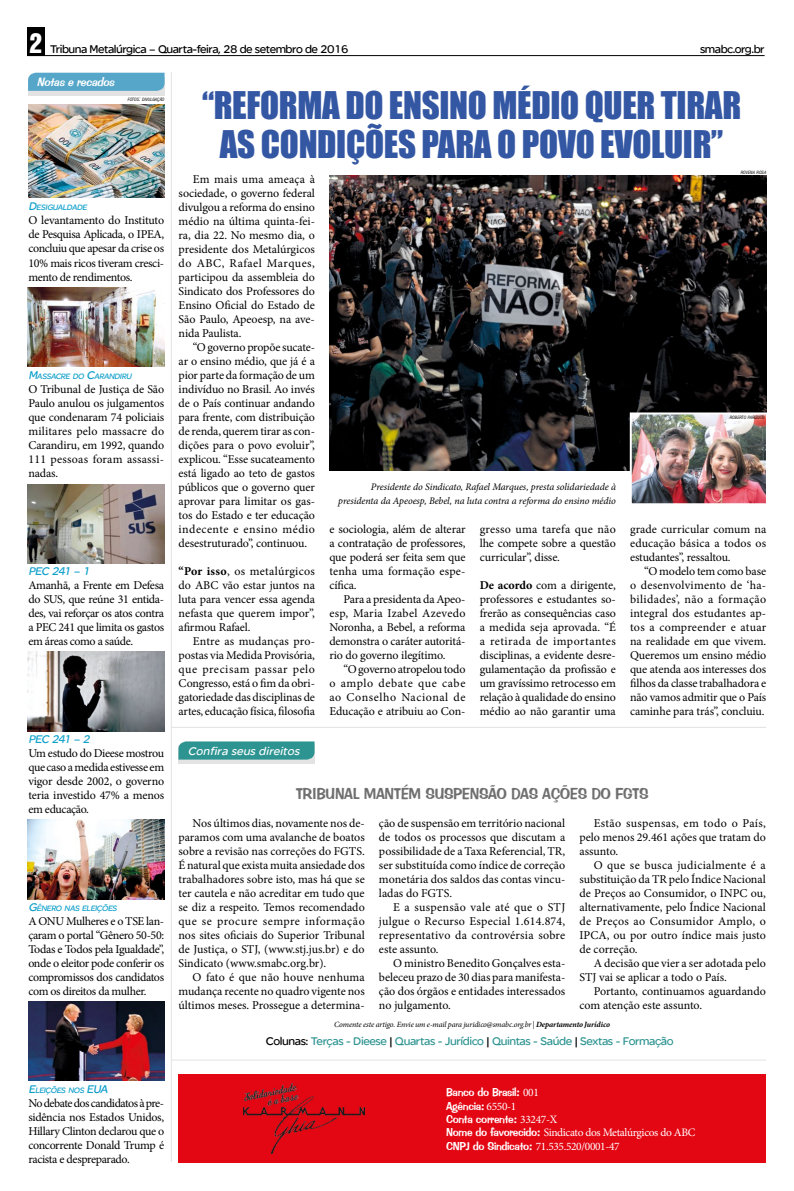
<style>
.page{position:relative;width:794px;height:1191px;background:#fff}
.page>*{position:absolute;margin:0;border:0;box-sizing:border-box;transform-origin:0 0}
.t1{font:35px/39px "Impact";letter-spacing:-.01em;color:#3457a4;text-align:center}
.t2{font:15.8px "Impress BT";letter-spacing:-.03em;color:#706f6f}
.t3{font:12px/14px "Minion Pro";letter-spacing:-.005em;color:#000;text-align:justify}
.t4{font:12px "SE Optimist Semi";letter-spacing:-.035em;color:#2d9491}
.t5{font:12px "SE Optimist Semi";letter-spacing:-.04em;color:#000}
.t6{font:italic 12px "SE Optimist Semi";color:#fff}
.t7{font:italic 12px "SE Optimist Semi";color:#10a0cb}
.t8{font:italic 12px "Impress BT";color:#fff}
.t9{font:11.4px/13.3px "Minion Pro";letter-spacing:-.03em;color:#fff}
.t10{font:11.4px/13.3px "Impress BT";letter-spacing:-.03em;color:#fff}
.t11{font:italic 10px/14px "Minion Pro";letter-spacing:-.01em;color:#000;text-align:right}
.t12{font:italic 8.4px "SE Optimist Semi";color:#10a0cb}
.t13{font:italic 8px "Minion Pro";letter-spacing:-.015em;color:#000}
.t14{font:italic condensed 4.4px "Swiss 721 BT";color:#000}
.s1{font-family:"Helvetica Inserat";font-size:25px;color:#fff}
.s2{font-weight:700}
.s3{font-size:6.2px}
.s4{font-size:12px}
.s5{color:#000}
.s6{font-family:"Minion Pro"}
.s7{font-family:"Impress BT"}
</style>
<div class="page">
<div style="left:28px;top:77px;width:137px;height:18px;background:#e3e3e3"></div>
<svg style="left:28px;top:73px;width:137px;height:18px;background:#58a7c9"></svg>
<img style="left:28px;top:1001px;width:136px;height:79px">
<img style="left:28px;top:820px;width:136px;height:79px">
<img style="left:28px;top:652px;width:136px;height:79px">
<img style="left:28px;top:484px;width:136px;height:79px">
<img style="left:28px;top:288px;width:136px;height:79px">
<img style="left:28px;top:104px;width:136px;height:94px">
<hr style="left:171px;top:72px;width:1px;height:1089px;background:#e3e3e3">
<div style="left:27px;top:28px;width:17px;height:28px;background:#000"></div>
<hr style="left:27px;top:55px;width:737px;height:1px;background:#000">
<img style="left:329px;top:175px;width:437px;height:296px">
<hr style="left:171px;top:727px;width:595px;height:1px;background:#e3e3e3">
<hr style="left:171px;top:1059px;width:595px;height:1px;background:#e3e3e3">
<div style="left:178px;top:1074px;width:588px;height:88px;background:#e30613"></div>
<img style="left:244px;top:1084px;width:121px;height:69px">
<svg style="left:178px;top:759px;width:136px;height:5px"></svg>
<svg style="left:178px;top:741px;width:136px;height:18px;background:#349794"></svg>
<img style="left:633px;top:415px;width:132px;height:87px">
<div style="left:630px;top:412px;width:138px;height:93px;border:2px solid #fff"></div>
<p class="t5" style="left:30px;top:42px;width:321px"><span class="s1">2</span> Tribuna Metalúrgica – Quarta-feira, 28 de setembro de 2016</p>
<p class="t5" style="left:700px;top:42px;width:66px">smabc.org.br</p>
<h1 class="t1" style="left:202px;top:85px;width:540px">“REFORMA DO ENSINO MÉDIO QUER TIRAR<br>AS CONDIÇÕES PARA O POVO EVOLUIR”</h1>
<p class="t14" style="left:741px;top:170px;width:27px">ROVENA ROSA</p>
<p class="t3" style="left:179px;top:172px;width:138px;text-indent:14px">Em mais uma ameaça à sociedade, o governo federal divulgou a reforma do ensino médio na última quinta-fei&shy;ra, dia 22. No mesmo dia, o presidente dos Metalúrgicos do ABC, Rafael Marques, participou da assembleia do Sindicato dos Professores do Ensino Oficial do Estado de São Paulo, Apeoesp, na ave&shy;nida Paulista.</p>
<p class="t3" style="left:179px;top:340px;width:138px;text-indent:14px">“O governo propõe sucate&shy;ar o ensino médio, que já é a pior parte da formação de um indivíduo no Brasil. Ao invés de o País continuar andando para frente, com distribuição de renda, querem tirar as con&shy;dições para o povo evoluir”, explicou. “Esse sucateamento está ligado ao teto de gastos públicos que o governo quer aprovar para limitar os gas&shy;tos do Estado e ter educação indecente e ensino médio desestruturado”, continuou.</p>
<p class="t3" style="left:179px;top:564px;width:138px"><span class="s2">“Por isso</span>, os metalúrgicos do ABC vão estar juntos na luta para vencer essa agenda nefasta que querem impor”, afirmou Rafael.</p>
<p class="t3" style="left:179px;top:634px;width:138px;text-indent:14px">Entre as mudanças pro&shy;postas via Medida Provisória, que precisam passar pelo Congresso, está o fim da obri&shy;gatoriedade das disciplinas de artes, educação física, filosofia</p>
<p class="t8" style="left:37px;top:75px;width:82px">Notaserecados</p>
<p class="t14" style="left:128px;top:97px;width:38px">FOTOS<span class="s3">:</span> DIVULGAÇÃO</p>
<p class="t12" style="left:28px;top:203px;width:62px"><span class="s4">D</span>ESIGUALDADE</p>
<p class="t3" style="left:28px;top:214px;width:137px">O levantamento do Instituto de Pesquisa Aplicada, o IPEA, concluiu que apesar da crise os 10% mais ricos tiveram cresci&shy;mento de rendimentos.</p>
<p class="t12" style="left:28px;top:371px;width:106px"><span class="s4">M</span>ASSACRE DO <span class="s4">C</span>ARAND IRU</p>
<p class="t3" style="left:28px;top:382px;width:137px">O Tribunal de Justiça de São Paulo anulou os julgamentos que condenaram 74 policiais militares pelo massacre do Carandiru, em 1992, quando 111 pessoas foram assassi&shy;nadas.</p>
<p class="t14" style="left:730px;top:415px;width:36px">ROBERTO PARIZOTTI</p>
<p class="t11" style="left:338px;top:479px;width:279px">Presidente do Sindicato, Rafael Marques, presta solidariedade à presidenta da Apeoesp, Bebel, na luta contra a reforma do ensino médio</p>
<p class="t3" style="left:329px;top:522px;width:138px">e sociologia, além de alterar a contratação de professores, que poderá ser feita sem que tenha uma formação espe&shy;cífica.</p>
<p class="t3" style="left:329px;top:592px;width:138px;text-indent:14px">Para a presidenta da Apeo&shy;esp, Maria Izabel Azevedo Noronha, a Bebel, a reforma demonstra o caráter autoritá&shy;rio do governo ilegítimo.</p>
<p class="t3" style="left:329px;top:662px;width:138px;text-indent:14px">“O governo atropelou todo o amplo debate que cabe ao Conselho Nacional de Educação e atribuiu ao Con-</p>
<p class="t3" style="left:480px;top:522px;width:138px">gresso uma tarefa que não lhe compete sobre a questão curricular”, disse.</p>
<p class="t3" style="left:480px;top:578px;width:138px"><span class="s2">De acordo</span> com a dirigente, professores e estudantes so&shy;frerão as consequências caso a medida seja aprovada. “É a retirada de importantes disciplinas, a evidente desre&shy;gulamentação da profissão e um gravíssimo retrocesso em relação à qualidade do ensino médio ao não garantir uma</p>
<p class="t3" style="left:630px;top:522px;width:138px">grade curricular comum na educação básica a todos os estudantes”, ressaltou.</p>
<p class="t3" style="left:630px;top:564px;width:138px;text-indent:14px">“O modelo tem como base o desenvolvimento de ‘ha&shy;bilidades’, não a formação integral dos estudantes ap&shy;tos a compreender e atuar na realidade em que vivem.<br>Queremos um ensino médio que atenda aos interesses dos filhos da classe trabalhadora e não vamos admitir que o País caminhe para trás”, concluiu.</p>
<p class="t7" style="left:28px;top:564px;width:65px">PEC 241 – 1</p>
<p class="t3" style="left:28px;top:578px;width:137px">Amanhã, a Frente em Defesa do SUS, que reúne 31 entida&shy;des, vai reforçar os atos contra a PEC 241 que limita os gastos em áreas como a saúde.</p>
<p class="t7" style="left:28px;top:732px;width:65px">PEC 241 – 2</p>
<p class="t3" style="left:28px;top:746px;width:137px">Um estudo do Dieese mostrou que caso a medida estivesse em vigor desde 2002, o governo teria investido 47% a menos em educação.</p>
<p class="t12" style="left:28px;top:903px;width:92px"><span class="s4">G</span>ÊNERO NAS ELEIÇÕES</p>
<p class="t3" style="left:28px;top:914px;width:137px">A ONU Mulheres e o TSE lan&shy;çaram o portal “Gênero 50-50:<br>Todas e Todos pela Igualdade”, onde o eleitor pode conferir os compromissos dos candidatos com os direitos da mulher.</p>
<p class="t6" style="left:188px;top:744px;width:116px">Confira seus direitos</p>
<h2 class="t2" style="left:296px;top:783px;width:354px">Tribunal mantém suspensão das ações do FGTS</h2>
<p class="t3" style="left:178px;top:816px;width:188px;text-indent:14px">Nos últimos dias, novamente nos de&shy;paramos com uma avalanche de boatos sobre a revisão nas correções do FGTS.<br>É natural que exista muita ansiedade dos trabalhadores sobre isto, mas há que se ter cautela e não acreditar em tudo que se diz a respeito. Temos recomendado que se procure sempre informação nos sites oficiais do Superior Tribunal de Justiça, o STJ, (www.stj.jus.br) e do Sindicato (www.smabc.org.br).</p>
<p class="t3" style="left:178px;top:970px;width:188px;text-indent:14px">O fato é que não houve nenhuma mudança recente no quadro vigente nos últimos meses. Prossegue a determina-</p>
<p class="t3" style="left:379px;top:816px;width:188px">ção de suspensão em território nacional de todos os processos que discutam a possibilidade de a Taxa Referencial, TR, ser substituída como índice de correção monetária dos saldos das contas vincu&shy;ladas do FGTS.</p>
<p class="t3" style="left:379px;top:900px;width:188px;text-indent:14px">E a suspensão vale até que o STJ julgue o Recurso Especial 1.614.874, representativo da controvérsia sobre este assunto.</p>
<p class="t3" style="left:379px;top:956px;width:188px;text-indent:14px">O ministro Benedito Gonçalves esta&shy;beleceu prazo de 30 dias para manifesta&shy;ção dos órgãos e entidades interessados no julgamento.</p>
<p class="t3" style="left:579px;top:816px;width:188px;text-indent:14px">Estão suspensas, em todo o País, pelo menos 29.461 ações que tratam do assunto.</p>
<p class="t3" style="left:579px;top:858px;width:188px;text-indent:14px">O que se busca judicialmente é a substituição da TR pelo Índice Nacional de Preços ao Consumidor, o INPC ou, alternativamente, pelo Índice Nacional de Preços ao Consumidor Amplo, o IPCA, ou por outro índice mais justo de correção.</p>
<p class="t3" style="left:579px;top:956px;width:188px;text-indent:14px">A decisão que vier a ser adotada pelo<br>STJ vai se aplicar a todo o País.</p>
<p class="t3" style="left:579px;top:984px;width:188px;text-indent:14px">Portanto, continuamos aguardando com atenção este assunto.</p>
<p class="t13" style="left:334px;top:1019px;width:277px">Comente este artigo. Envie um e-mail para juridico@smabc.org.br | <span class="s2">Departamento Jurídico</span></p>
<p class="t4" style="left:266px;top:1034px;width:409px"><span class="s5">Colunas:</span> Terças - Dieese <span class="s5">|</span> Quartas - Jurídico <span class="s5">|</span> Quintas - Saúde <span class="s5">|</span> Sextas - Formação</p>
<p class="t12" style="left:28px;top:1085px;width:67px"><span class="s4">E</span>LEIÇÕES NOS <span class="s4">EUA</span></p>
<p class="t3" style="left:28px;top:1096px;width:137px">No debate dos candidatos à pre&shy;sidência nos Estados Unidos, Hillary Clinton declarou que o concorrente Donald Trump é racista e despreparado.</p>
<p class="t10" style="left:446px;top:1085px;width:113px">Banco do Brasil: <span class="s6">001<br></span>Agência: <span class="s6">6550-1<br></span>Conta corrente: <span class="s6">33247-X</span></p>
<p class="t9" style="left:446px;top:1126px;width:251px"><span class="s7">Nome do favorecido:</span> Sindicato dos Metalúrgicos do ABC<br><span class="s7">CNPJ do Sindicato:</span> 71.535.520/0001-47</p>
</div>
